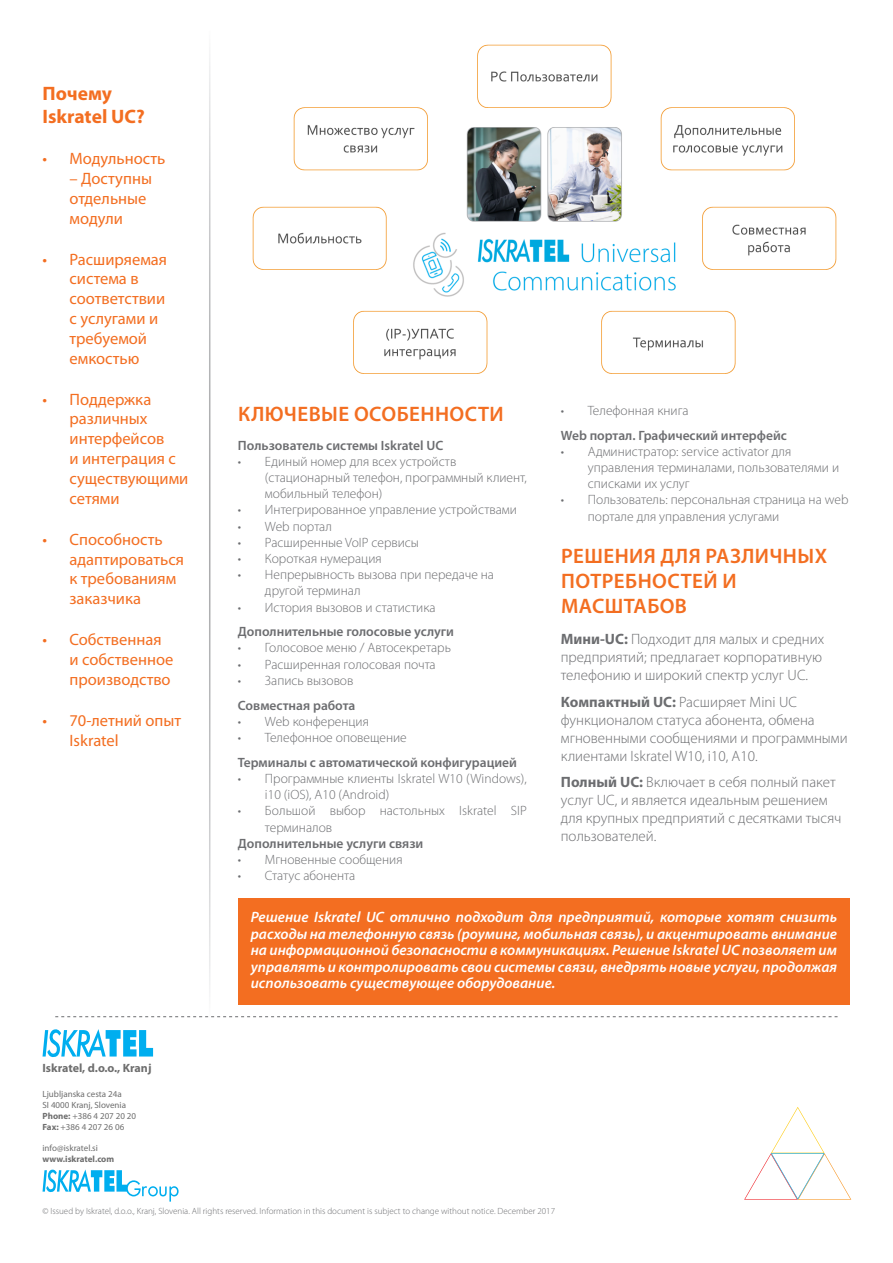
<style>
.page{position:relative;width:893px;height:1263px;background:#fff}
.page>*{position:absolute;margin:0;border:0;box-sizing:border-box;transform-origin:0 0}
.leaflet_text{font:600 21px/25.2px "Myriad Pro";letter-spacing:.02em;color:#f36e21}
.t1{font:700 19.5px "Myriad Pro";color:#f36e21}
.t2{font:16.5px/19.8px "Myriad Pro";color:#f36e21}
.leaflet_text-2{font:300 15px/18px "Myriad Pro";color:#6c6d70}
.t3{font:italic 600 15px/16.5px "Myriad Pro";color:#fff;text-align:justify}
.t4{font:300 13.5px/16.2px "Myriad Pro";color:#6c6d70}
.leaflet_text-3{font:600 13.5px "Myriad Pro";color:#6c6d70}
.t5{font:700 12px "Myriad Pro";color:#6e6e6e}
.leaflet_text-4{font:300 9px "Myriad Pro";color:#6c6d70}
.t6{font:9px "Myriad Pro";color:#6e6e6e}
.t7{font:700 9px "Myriad Pro";color:#6e6e6e}
.s1{font-weight:700}
</style>
<div class="page">
<div style="left:238px;top:898px;width:612px;height:106px;background:#f36e21"></div>
<img style="left:252px;top:45px;width:585px;height:329px">
<svg style="left:55px;top:1016px;width:783px;height:1px"></svg>
<svg style="left:43px;top:1169px;width:136px;height:32px"></svg>
<svg style="left:43px;top:1029px;width:110px;height:28px"></svg>
<svg style="left:744px;top:1107px;width:107px;height:92px"></svg>
<p class="t1" style="left:43px;top:82px;width:71px">Почему</p>
<p class="t1" style="left:43px;top:106px;width:104px">Iskratel UC?</p>
<p class="t2" style="left:43px;top:149px;width:124px">• Модульность</p>
<p class="t2" style="left:70px;top:169px;width:84px">– Доступны отдельные модули</p>
<p class="t2" style="left:70px;top:249px;width:99px;text-indent:-27px">• Расширяемая система в соответствии с услугами и требуемой емкостью</p>
<p class="t2" style="left:70px;top:390px;width:120px;text-indent:-27px">• Поддержка различных интерфейсов<br>и интеграция с существующими сетями</p>
<p class="t2" style="left:70px;top:530px;width:116px;text-indent:-27px">• Способность адаптироваться к требованиям заказчика</p>
<p class="t2" style="left:70px;top:630px;width:105px;text-indent:-27px">• Собственная и собственное производство</p>
<p class="t2" style="left:70px;top:711px;width:113px;text-indent:-27px">• 70-летний опыт<br>Iskratel</p>
<p class="t5" style="left:43px;top:1061px;width:110px">Iskratel, d.o.o., Kranj</p>
<p class="t6" style="left:43px;top:1089px;width:81px">Ljubljanska cesta 24a</p>
<p class="t6" style="left:43px;top:1100px;width:85px">SI 4000 Kranj, Slovenia</p>
<p class="t6" style="left:43px;top:1111px;width:95px"><span class="s1">Phone:</span> +386 4 207 20 20</p>
<p class="t6" style="left:43px;top:1122px;width:83px"><span class="s1">Fax:</span> +386 4 207 26 06</p>
<p class="t6" style="left:43px;top:1143px;width:57px">info@iskratel.si</p>
<p class="t7" style="left:43px;top:1154px;width:73px">www.iskratel.com</p>
<p class="leaflet_text" style="left:238px;top:400px;width:267px">КЛЮЧЕВЫЕ ОСОБЕННОСТИ</p>
<p class="leaflet_text-3" style="left:238px;top:436px;width:207px">Пользователь системы Iskratel UC</p>
<p class="t4" style="left:265px;top:453px;width:263px;text-indent:-27px">• Единый номер для всех устройств (стационарный телефон, программный клиент, мобильный телефон)</p>
<p class="t4" style="left:238px;top:502px;width:280px">• Интегрированное управление устройствами</p>
<p class="t4" style="left:238px;top:518px;width:95px">• Web портал</p>
<p class="t4" style="left:238px;top:534px;width:183px">• Расширенные VoIP сервисы</p>
<p class="t4" style="left:238px;top:551px;width:145px">• Короткая нумерация</p>
<p class="t4" style="left:265px;top:567px;width:231px;text-indent:-27px">• Непрерывность вызова при передаче на другой терминал</p>
<p class="t4" style="left:238px;top:599px;width:199px">• История вызовов и статистика</p>
<p class="leaflet_text-3" style="left:238px;top:623px;width:218px">Дополнительные голосовые услуги</p>
<p class="t4" style="left:238px;top:640px;width:214px">• Голосовое меню / Автосекретарь</p>
<p class="t4" style="left:238px;top:656px;width:199px">• Расширенная голосовая почта</p>
<p class="t4" style="left:238px;top:672px;width:117px">• Запись вызовов</p>
<p class="leaflet_text-3" style="left:238px;top:696px;width:119px">Совместная работа</p>
<p class="t4" style="left:238px;top:713px;width:133px">• Web конференция</p>
<p class="t4" style="left:238px;top:730px;width:170px">• Телефонное оповещение</p>
<p class="leaflet_text-3" style="left:238px;top:753px;width:281px">Терминалы с автоматической конфигурацией</p>
<p class="t4" style="left:265px;top:770px;width:263px;text-indent:-27px">• Программные клиенты Iskratel W10 (Windows), i10 (iOS), A10 (Android)</p>
<p class="t4" style="left:265px;top:803px;width:263px;text-indent:-27px">• Большой выбор настольных Iskratel SIP терминалов</p>
<p class="leaflet_text-3" style="left:238px;top:834px;width:187px">Дополнительные услуги связи</p>
<p class="t4" style="left:238px;top:851px;width:166px">• Мгновенные сообщения</p>
<p class="t4" style="left:238px;top:868px;width:119px">• Статус абонента</p>
<p class="t4" style="left:561px;top:403px;width:129px">• Телефонная книга</p>
<p class="leaflet_text-3" style="left:561px;top:426px;width:228px">Web портал. Графический интерфейс</p>
<p class="t4" style="left:588px;top:443px;width:253px;text-indent:-27px">• Администратор: service activator для управления терминалами, пользователями и списками их услуг</p>
<p class="t4" style="left:588px;top:492px;width:262px;text-indent:-27px">• Пользователь: персональная страница на web портале для управления услугами</p>
<p class="leaflet_text" style="left:561px;top:543px;width:268px">РЕШЕНИЯ ДЛЯ РАЗЛИЧНЫХ<br>ПОТРЕБНОСТЕЙ И<br>МАСШТАБОВ</p>
<p class="leaflet_text-2" style="left:561px;top:630px;width:265px"><span class="s1">Мини-UC:</span> Подходит для малых и средних предприятий; предлагает корпоративную телефонию и широкий спектр услуг UC.</p>
<p class="leaflet_text-2" style="left:561px;top:693px;width:288px"><span class="s1">Компактный UC:</span> Расширяет Mini UC функционалом статуса абонента, обмена мгновенными сообщениями и программными клиентами Iskratel W10, i10, A10.</p>
<p class="leaflet_text-2" style="left:561px;top:773px;width:282px"><span class="s1">Полный UC:</span> Включает в себя полный пакет услуг UC, и является идеальным решением для крупных предприятий с десятками тысяч пользователей.</p>
<p class="t3" style="left:251px;top:908px;width:588px">Решение Iskratel UC отлично подходит для предприятий, которые хотят снизить расходы на телефонную связь (роуминг, мобильная связь), и акцентировать внимание на информационной безопасности в коммуникациях. Решение Iskratel UC позволяет им управлять и контролировать свои системы связи, внедрять новые услуги, продолжая использовать существующее оборудование.</p>
<p class="leaflet_text-4" style="left:43px;top:1206px;width:514px">© Issued by Iskratel, d.o.o., Kranj, Slovenia. All rights reserved. Information in this document is subject to change without notice. December 2017</p>
</div>
